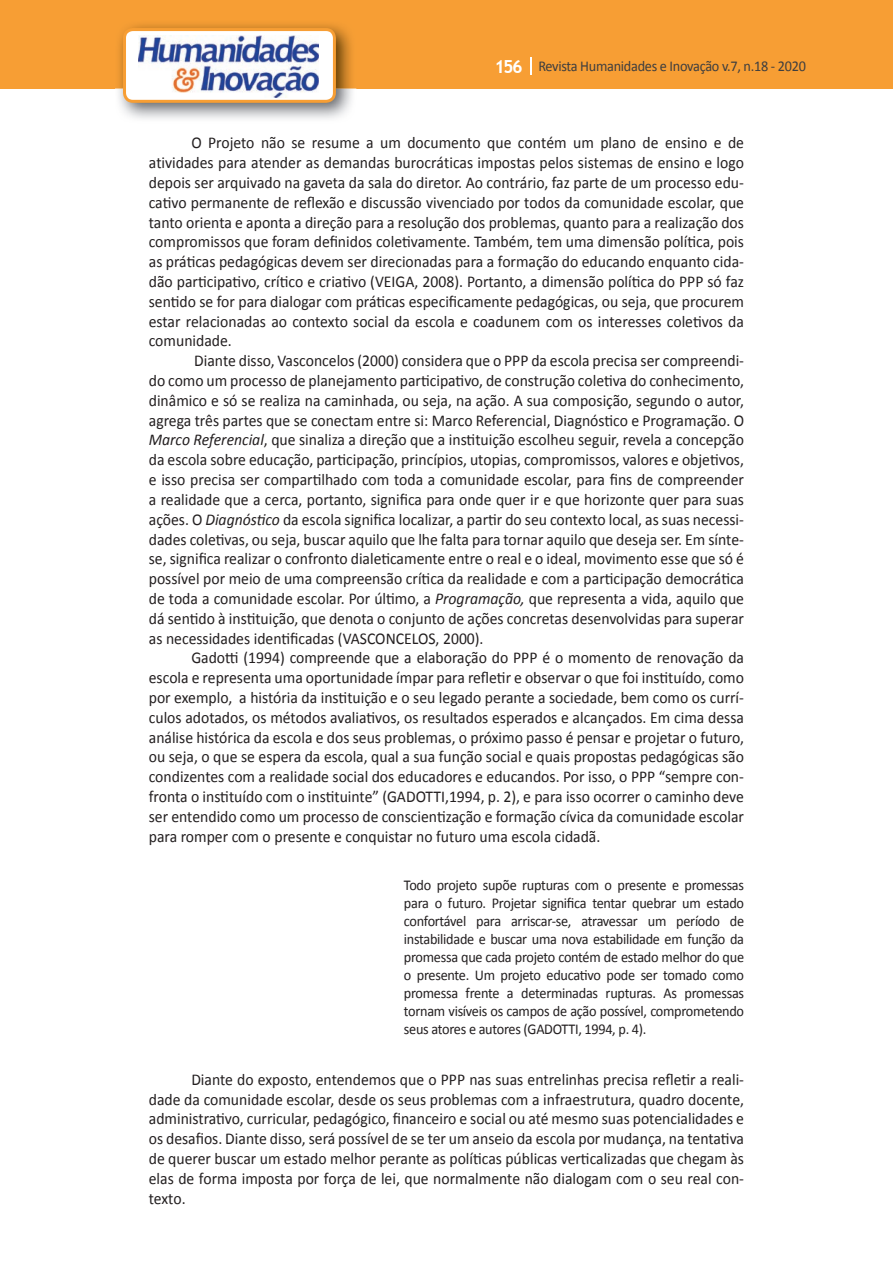
<style>
.page{position:relative;width:893px;height:1263px;background:#fff}
.page>*{position:absolute;margin:0;border:0;box-sizing:border-box;transform-origin:0 0}
.t1{font:16.5px/19.8px "Calibri";color:#231f20;text-align:justify;scale:.95 1}
.t2{font:15px/18px "Calibri";letter-spacing:-.02em;color:#231f20;text-align:justify;scale:.95 1}
.t3{font:15px "Calibri";letter-spacing:-.02em;color:#3e3e3f;scale:.95 1}
.s1{font-family:"Trebuchet MS";font-weight:700;font-size:18px;color:#fff}
.s2{font-style:italic}
</style>
<div class="page">
<div style="left:0;top:0;width:893px;height:88px;background:#f79e34"></div>
<svg style="left:530px;top:57px;width:2px;height:18px"></svg>
<img style="left:115px;top:24px;width:241px;height:95px">
<svg style="left:123px;top:28px;width:213px;height:75px"></svg>
<p class="t3" style="left:495px;top:57px;width:329px"><span class="s1">156</span> Revista Humanidades e Inovação v.7, n.18 - 2020</p>
<p class="t1" style="left:149px;top:133px;width:628px;text-indent:43px">O Projeto não se resume a um documento que contém um plano de ensino e de atividades para atender as demandas burocráticas impostas pelos sistemas de ensino e logo depois ser arquivado na gaveta da sala do diretor. Ao contrário, faz parte de um processo edu&shy;cativo permanente de reflexão e discussão vivenciado por todos da comunidade escolar, que tanto orienta e aponta a direção para a resolução dos problemas, quanto para a realização dos compromissos que foram definidos coletivamente. Também, tem uma dimensão política, pois as práticas pedagógicas devem ser direcionadas para a formação do educando enquanto cida&shy;dão participativo, crítico e criativo (VEIGA, 2008). Portanto, a dimensão política do PPP só faz sentido se for para dialogar com práticas especificamente pedagógicas, ou seja, que procurem estar relacionadas ao contexto social da escola e coadunem com os interesses coletivos da comunidade.</p>
<p class="t1" style="left:149px;top:351px;width:628px;text-indent:45px">Diante disso, Vasconcelos (2000) considera que o PPP da escola precisa ser compreendi&shy;do como um processo de planejamento participativo, de construção coletiva do conhecimento, dinâmico e só se realiza na caminhada, ou seja, na ação. A sua composição, segundo o autor, agrega três partes que se conectam entre si: Marco Referencial, Diagnóstico e Programação. O <span class="s2">Marco Referencial</span>, que sinaliza a direção que a instituição escolheu seguir, revela a concepção da escola sobre educação, participação, princípios, utopias, compromissos, valores e objetivos, e isso precisa ser compartilhado com toda a comunidade escolar, para fins de compreender a realidade que a cerca, portanto, significa para onde quer ir e que horizonte quer para suas ações. O <span class="s2">Diagnóstico</span> da escola significa localizar, a partir do seu contexto local, as suas necessi&shy;dades coletivas, ou seja, buscar aquilo que lhe falta para tornar aquilo que deseja ser. Em sínte&shy;se, significa realizar o confronto dialeticamente entre o real e o ideal, movimento esse que só é possível por meio de uma compreensão crítica da realidade e com a participação democrática de toda a comunidade escolar. Por último, a <span class="s2">Programação,</span> que representa a vida, aquilo que dá sentido à instituição, que denota o conjunto de ações concretas desenvolvidas para superar as necessidades identificadas (VASCONCELOS, 2000).</p>
<p class="t1" style="left:149px;top:648px;width:628px;text-indent:43px">Gadotti (1994) compreende que a elaboração do PPP é o momento de renovação da escola e representa uma oportunidade ímpar para refletir e observar o que foi instituído, como por exemplo, a história da instituição e o seu legado perante a sociedade, bem como os currí&shy;culos adotados, os métodos avaliativos, os resultados esperados e alcançados. Em cima dessa análise histórica da escola e dos seus problemas, o próximo passo é pensar e projetar o futuro, ou seja, o que se espera da escola, qual a sua função social e quais propostas pedagógicas são condizentes com a realidade social dos educadores e educandos. Por isso, o PPP “sempre con&shy;fronta o instituído com o instituinte” (GADOTTI,1994, p. 2), e para isso ocorrer o caminho deve ser entendido como um processo de conscientização e formação cívica da comunidade escolar para romper com o presente e conquistar no futuro uma escola cidadã.</p>
<p class="t2" style="left:404px;top:876px;width:360px">Todo projeto supõe rupturas com o presente e promessas para o futuro. Projetar significa tentar quebrar um estado confortável para arriscar-se, atravessar um período de instabilidade e buscar uma nova estabilidade em função da promessa que cada projeto contém de estado melhor do que o presente. Um projeto educativo pode ser tomado como promessa frente a determinadas rupturas. As promessas tornam visíveis os campos de ação possível, comprometendo seus atores e autores (GADOTTI, 1994, p. 4).</p>
<p class="t1" style="left:149px;top:1069px;width:628px;text-indent:43px">Diante do exposto, entendemos que o PPP nas suas entrelinhas precisa refletir a reali&shy;dade da comunidade escolar, desde os seus problemas com a infraestrutura, quadro docente, administrativo, curricular, pedagógico, financeiro e social ou até mesmo suas potencialidades e os desafios. Diante disso, será possível de se ter um anseio da escola por mudança, na tentativa de querer buscar um estado melhor perante as políticas públicas verticalizadas que chegam às elas de forma imposta por força de lei, que normalmente não dialogam com o seu real con&shy;texto.</p>
</div>
